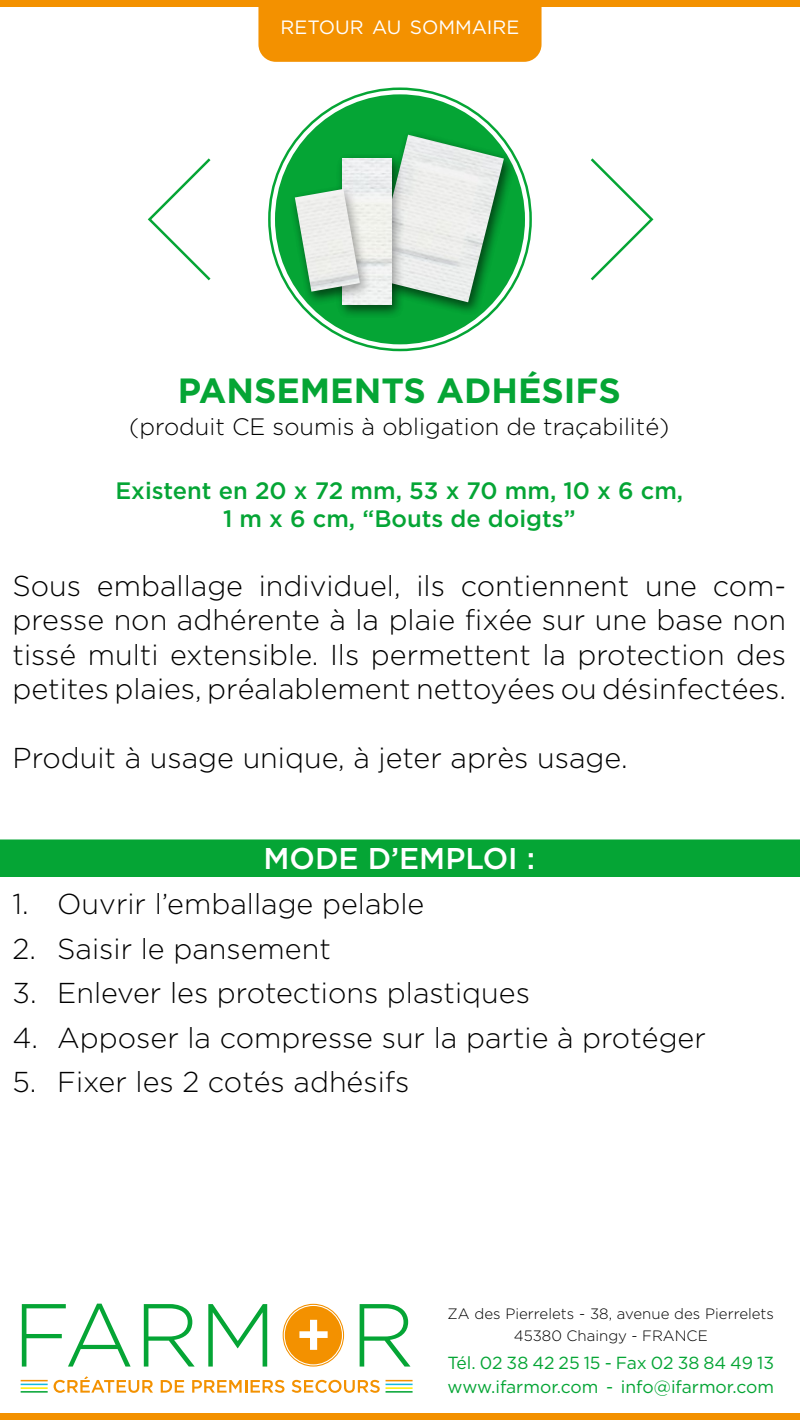
<style>
.page{position:relative;width:800px;height:1420px;background:#fff}
.page>*{position:absolute;margin:0;border:0;box-sizing:border-box;transform-origin:0 0}
.t1{font:700 35px "Gotham";color:#05a535}
.t2{font:500 30px "Gotham";color:#fff}
.t3{font:300 28.75px/34.5px "Gotham";color:#000;text-align:justify}
.t4{font:500 23.75px/28.5px "Gotham";color:#05a535;text-align:center}
.t5{font:300 23.75px "Gotham";color:#000}
.t6{font:19.25px "Gotham";color:#fff}
.t7{font:17.5px/23.8px "Gotham";color:#05a535}
.t8{font:300 15px/21.2px "Gotham";color:#000;text-align:center}
</style>
<div class="page">
<div style="left:258px;top:6px;width:284px;height:56px;background:#f39100"></div>
<svg style="left:22px;top:1304px;width:109px;height:63px"></svg>
<svg style="left:144px;top:1304px;width:51px;height:63px"></svg>
<svg style="left:208px;top:1304px;width:59px;height:63px"></svg>
<svg style="left:360px;top:1304px;width:50px;height:63px"></svg>
<svg style="left:54px;top:1376px;width:99px;height:17px"></svg>
<svg style="left:161px;top:1380px;width:23px;height:13px"></svg>
<svg style="left:192px;top:1380px;width:92px;height:13px"></svg>
<svg style="left:292px;top:1380px;width:88px;height:13px"></svg>
<hr style="left:21px;top:1387px;width:27px;height:2px;background:#ffed00">
<hr style="left:386px;top:1387px;width:27px;height:2px;background:#ffed00">
<svg style="left:21px;top:1380px;width:27px;height:5px"></svg>
<svg style="left:386px;top:1380px;width:27px;height:5px"></svg>
<hr style="left:21px;top:1391px;width:27px;height:2px;background:#05a535">
<hr style="left:386px;top:1391px;width:27px;height:2px;background:#05a535">
<svg style="left:283px;top:1304px;width:61px;height:63px"></svg>
<div style="left:0;top:1414px;width:800px;height:6px;background:#f39100"></div>
<div style="left:0;top:0;width:800px;height:6px;background:#f39100"></div>
<div style="left:275px;top:94px;width:250px;height:250px;background:#05a535;border-radius:50%"></div>
<svg style="left:147px;top:158px;width:64px;height:123px"></svg>
<svg style="left:590px;top:158px;width:64px;height:123px"></svg>
<div style="left:0;top:839px;width:800px;height:38px;background:#05a535"></div>
<div style="left:289px;top:130px;width:227px;height:188px;background:#000;opacity:.35"></div>
<div style="left:366px;top:130px;width:150px;height:186px;background:#000;opacity:.35"></div>
<img style="left:372px;top:135px;width:132px;height:167px">
<div style="left:336px;top:153px;width:68px;height:165px;background:#000;opacity:.35"></div>
<img style="left:343px;top:158px;width:48px;height:146px">
<div style="left:289px;top:184px;width:83px;height:121px;background:#000;opacity:.35"></div>
<img style="left:295px;top:189px;width:65px;height:103px">
<p class="t6" style="left:281px;top:15px;width:240px">RETOUR AU SOMMAIRE</p>
<p class="t1" style="left:178px;top:367px;width:445px">PANSEMENTS ADHÉSIFS</p>
<p class="t5" style="left:129px;top:414px;width:542px">(produit CE soumis à obligation de traçabilité)</p>
<p class="t4" style="left:115px;top:475px;width:569px">Existent en 20 x 72 mm, 53 x 70 mm, 10 x 6 cm,<br>1 m x 6 cm, “Bouts de doigts”</p>
<p class="t3" style="left:12px;top:568px;width:775px">Sous emballage individuel, ils contiennent une com&shy;presse non adhérente à la plaie fixée sur une base non tissé multi extensible. Ils permettent la protection des petites plaies, préalablement nettoyées ou désinfectées.</p>
<p class="t3" style="left:12px;top:741px;width:617px">Produit à usage unique, à jeter après usage.</p>
<p class="t2" style="left:264px;top:842px;width:273px">MODE D’EMPLOI :</p>
<p class="t3" style="left:12px;top:886px;width:413px">1. Ouvrir l’emballage pelable</p>
<p class="t3" style="left:12px;top:931px;width:320px">2. Saisir le pansement</p>
<p class="t3" style="left:12px;top:975px;width:519px">3. Enlever les protections plastiques</p>
<p class="t3" style="left:12px;top:1020px;width:695px">4. Apposer la compresse sur la partie à protéger</p>
<p class="t3" style="left:12px;top:1064px;width:399px">5. Fixer les 2 cotés adhésifs</p>
<p class="t8" style="left:448px;top:1303px;width:328px">ZA des Pierrelets - 38, avenue des Pierrelets<br>45380 Chaingy - FRANCE</p>
<p class="t7" style="left:448px;top:1351px;width:328px">Tél. 02 38 42 25 15 - Fax 02 38 84 49 13 www.ifarmor.com - info@ifarmor.com</p>
</div>
